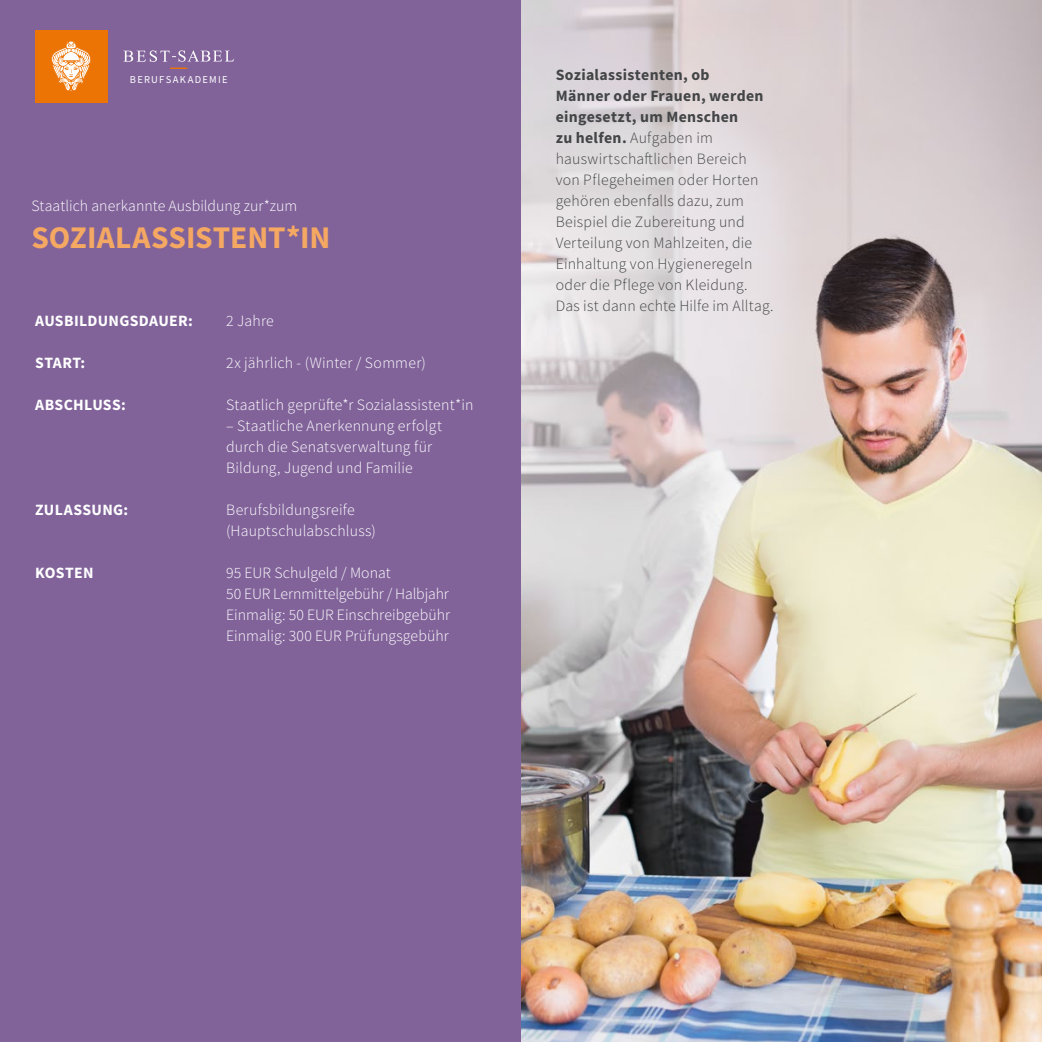
<style>
.page{position:relative;width:1042px;height:1042px;background:#fff}
.page>*{position:absolute;margin:0;border:0;box-sizing:border-box;transform-origin:0 0}
.t1{font:700 31.5px "Source Sans Pro";color:#f5a862}
.t2{font:300 15.75px/21px "Source Sans Pro";letter-spacing:.01em;color:#fff}
.t3{font:300 15.75px/21px "Source Sans Pro";letter-spacing:.015em;color:#434546}
.t4{font:700 15.75px "Source Sans Pro";letter-spacing:.02em;color:#fff}
.t5{font:10.5px "Source Sans Pro";letter-spacing:.12em;color:#fff}
.s1{font-weight:700}
</style>
<div class="page">
<div style="left:0;top:0;width:521px;height:1042px;background:#81639a"></div>
<img style="left:521px;top:0;width:521px;height:1042px">
<div style="left:35px;top:30px;width:73px;height:73px;background:#ec7405"></div>
<svg style="left:51px;top:41px;width:40px;height:50px"></svg>
<svg style="left:123px;top:50px;width:111px;height:12px"></svg>
<svg style="left:170px;top:68px;width:17px;height:1px"></svg>
<p class="t5" style="left:130px;top:73px;width:99px">BERUFSAKADEMIE</p>
<p class="t3" style="left:556px;top:64px;width:219px"><span class="s1">Sozialassistenten, ob<br>Männer oder Frauen, werden eingesetzt, um Menschen<br>zu helfen.</span> Aufgaben im hauswirtschaftlichen Bereich von Pflegeheimen oder Horten gehören ebenfalls dazu, zum<br>Beispiel die Zubereitung und<br>Verteilung von Mahlzeiten, die<br>Einhaltung von Hygieneregeln oder die Pflege von Kleidung.<br>Das ist dann echte Hilfe im Alltag.</p>
<p class="t2" style="left:32px;top:195px;width:267px">Staatlich anerkannte Ausbildung zur*zum</p>
<h1 class="t1" style="left:32px;top:217px;width:300px">SOZIALASSISTENT*IN</h1>
<p class="t4" style="left:35px;top:310px;width:159px">AUSBILDUNGSDAUER:</p>
<p class="t2" style="left:226px;top:310px;width:49px">2 Jahre</p>
<p class="t4" style="left:35px;top:352px;width:52px">START:</p>
<p class="t2" style="left:226px;top:352px;width:201px">2x jährlich - (Winter / Sommer)</p>
<p class="t4" style="left:35px;top:394px;width:92px">ABSCHLUSS:</p>
<p class="t2" style="left:226px;top:394px;width:249px">Staatlich geprüfte*r Sozialassistent*in</p>
<p class="t2" style="left:226px;top:415px;width:217px">– Staatliche Anerkennung erfolgt durch die Senatsverwaltung für<br>Bildung, Jugend und Familie</p>
<p class="t4" style="left:35px;top:499px;width:95px">ZULASSUNG:</p>
<p class="t2" style="left:226px;top:499px;width:151px">Berufsbildungsreife (Hauptschulabschluss)</p>
<p class="t4" style="left:35px;top:562px;width:60px">KOSTEN</p>
<p class="t2" style="left:226px;top:562px;width:225px">95 EUR Schulgeld / Monat<br>50 EUR Lernmittelgebühr / Halbjahr<br>Einmalig: 50 EUR Einschreibgebühr<br>Einmalig: 300 EUR Prüfungsgebühr</p>
</div>
